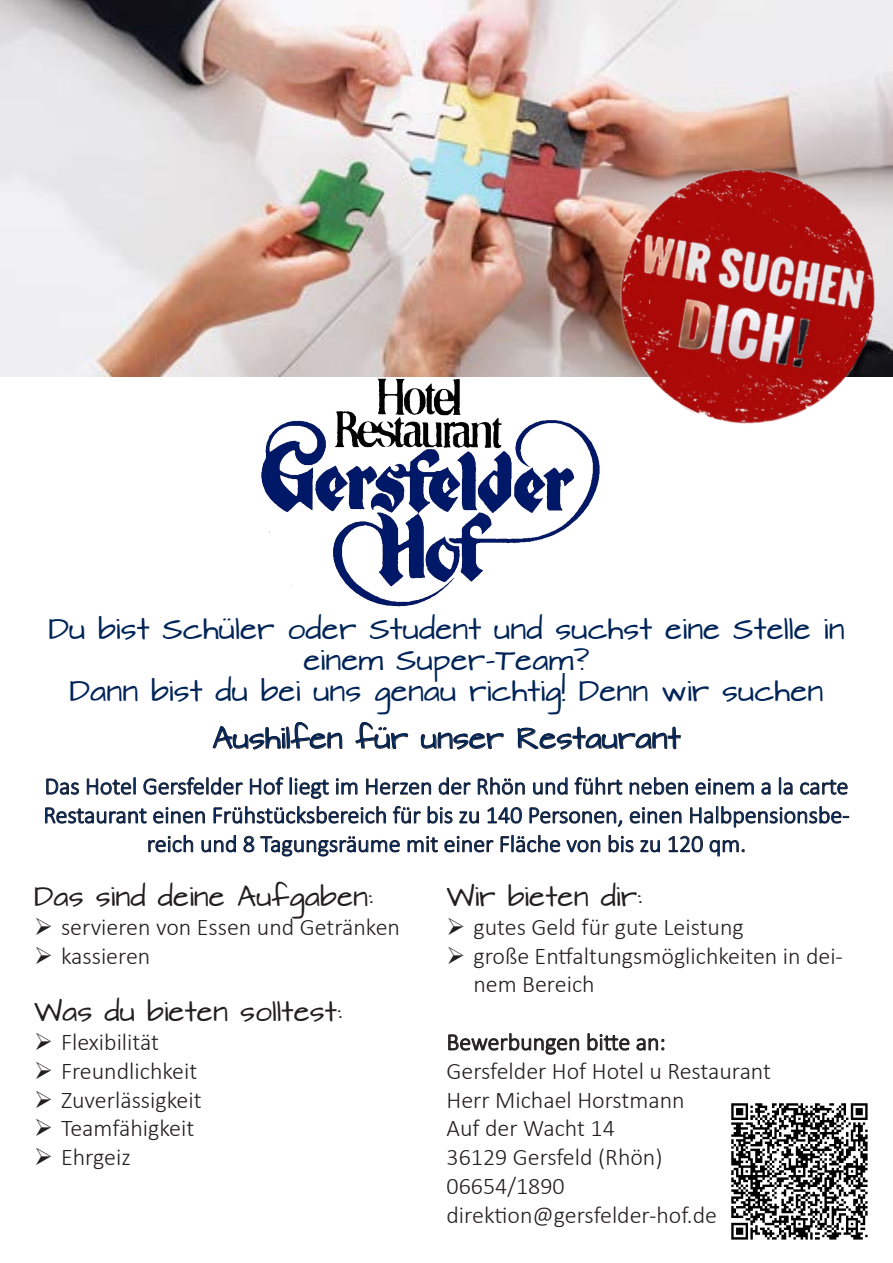
<style>
.page{position:relative;width:893px;height:1263px;background:#fff}
.page>*{position:absolute;margin:0;border:0;box-sizing:border-box;transform-origin:0 0}
.t1{font:25.5px/30.6px "Architects Daughter";color:#002458;text-align:center}
.t2{font:300 24px/28.8px "Calibri";color:#231f20}
.t3{font:300 24px/28.8px "Calibri";color:#002458;text-align:center}
.t4{font:24px "Architects Daughter";color:#231f20}
</style>
<div class="page">
<img style="left:0;top:0;width:893px;height:376px">
<img style="left:576px;top:125px;width:317px;height:299px">
<svg style="left:213px;top:722px;width:129px;height:28px"></svg>
<svg style="left:355px;top:722px;width:53px;height:27px"></svg>
<svg style="left:421px;top:732px;width:83px;height:18px"></svg>
<svg style="left:517px;top:726px;width:164px;height:24px"></svg>
<svg style="left:46px;top:778px;width:33px;height:17px"></svg>
<svg style="left:87px;top:777px;width:49px;height:18px"></svg>
<svg style="left:143px;top:777px;width:100px;height:18px"></svg>
<svg style="left:250px;top:777px;width:79px;height:22px"></svg>
<svg style="left:336px;top:778px;width:22px;height:17px"></svg>
<svg style="left:366px;top:778px;width:65px;height:17px"></svg>
<svg style="left:438px;top:777px;width:33px;height:18px"></svg>
<svg style="left:477px;top:777px;width:48px;height:18px"></svg>
<svg style="left:533px;top:777px;width:35px;height:18px"></svg>
<svg style="left:574px;top:777px;width:49px;height:18px"></svg>
<svg style="left:629px;top:777px;width:59px;height:18px"></svg>
<svg style="left:695px;top:778px;width:59px;height:17px"></svg>
<svg style="left:761px;top:782px;width:10px;height:13px"></svg>
<svg style="left:779px;top:777px;width:14px;height:18px"></svg>
<svg style="left:800px;top:779px;width:48px;height:16px"></svg>
<svg style="left:45px;top:807px;width:102px;height:17px"></svg>
<svg style="left:153px;top:807px;width:52px;height:17px"></svg>
<svg style="left:213px;top:806px;width:173px;height:18px"></svg>
<svg style="left:393px;top:806px;width:28px;height:18px"></svg>
<svg style="left:427px;top:806px;width:26px;height:18px"></svg>
<svg style="left:459px;top:811px;width:20px;height:13px"></svg>
<svg style="left:487px;top:807px;width:35px;height:17px"></svg>
<svg style="left:529px;top:807px;width:93px;height:20px"></svg>
<svg style="left:629px;top:807px;width:53px;height:17px"></svg>
<svg style="left:690px;top:806px;width:159px;height:22px"></svg>
<svg style="left:148px;top:835px;width:45px;height:18px"></svg>
<svg style="left:201px;top:835px;width:35px;height:18px"></svg>
<svg style="left:243px;top:836px;width:157px;height:21px"></svg>
<svg style="left:407px;top:836px;width:31px;height:17px"></svg>
<svg style="left:444px;top:836px;width:50px;height:17px"></svg>
<svg style="left:500px;top:835px;width:60px;height:18px"></svg>
<svg style="left:566px;top:840px;width:35px;height:13px"></svg>
<svg style="left:608px;top:835px;width:26px;height:18px"></svg>
<svg style="left:640px;top:840px;width:20px;height:13px"></svg>
<svg style="left:668px;top:836px;width:35px;height:17px"></svg>
<svg style="left:709px;top:840px;width:36px;height:17px"></svg>
<svg style="left:448px;top:1033px;width:131px;height:21px"></svg>
<svg style="left:588px;top:1033px;width:41px;height:17px"></svg>
<svg style="left:637px;top:1038px;width:27px;height:12px"></svg>
<img style="left:252px;top:376px;width:355px;height:230px">
<img style="left:731px;top:1103px;width:137px;height:137px">
<p class="t1" style="left:48px;top:615px;width:798px">Du bist Schüler oder Student und suchst eine Stelle in einem Super-Team?</p>
<p class="t1" style="left:69px;top:677px;width:755px">Dann bist du bei uns genau richtig! Denn wir suchen</p>
<p class="t1" style="left:212px;top:724px;width:470px">Aushilfen für unser Restaurant</p>
<p class="t3" style="left:43px;top:771px;width:808px">Das Hotel Gersfelder Hof liegt im Herzen der Rhön und führt neben einem a la carte<br>Restaurant einen Frühstücksbereich für bis zu 140 Personen, einen Halbpensionsbe&shy;reich und 8 Tagungsräume mit einer Fläche von bis zu 120 qm.</p>
<p class="t4" style="left:34px;top:883px;width:341px">Das sind deine Aufgaben:</p>
<p class="t2" style="left:61px;top:912px;width:341px">servieren von Essen und Getränken</p>
<p class="t2" style="left:61px;top:941px;width:91px">kassieren</p>
<p class="t4" style="left:34px;top:999px;width:310px">Was du bieten solltest:</p>
<p class="t2" style="left:61px;top:1027px;width:100px">Flexibilität</p>
<p class="t2" style="left:61px;top:1056px;width:138px">Freundlichkeit</p>
<p class="t2" style="left:61px;top:1085px;width:142px">Zuverlässigkeit</p>
<p class="t2" style="left:61px;top:1114px;width:135px">Teamfähigkeit</p>
<p class="t2" style="left:61px;top:1142px;width:71px">Ehrgeiz</p>
<p class="t4" style="left:446px;top:883px;width:197px">Wir bieten dir:</p>
<p class="t2" style="left:473px;top:912px;width:272px">gutes Geld für gute Leistung</p>
<p class="t2" style="left:473px;top:941px;width:371px">große Entfaltungsmöglichkeiten in dei&shy;nem Bereich</p>
<p class="t2" style="left:446px;top:1027px;width:221px">Bewerbungen bitte an:</p>
<p class="t2" style="left:446px;top:1056px;width:326px">Gersfelder Hof Hotel u Restaurant</p>
<p class="t2" style="left:446px;top:1085px;width:240px">Herr Michael Horstmann</p>
<p class="t2" style="left:446px;top:1114px;width:170px">Auf der Wacht 14</p>
<p class="t2" style="left:446px;top:1142px;width:218px">36129 Gersfeld (Rhön)</p>
<p class="t2" style="left:446px;top:1171px;width:120px">06654/1890</p>
<p class="t2" style="left:446px;top:1200px;width:272px">direktion@gersfelder-hof.de</p>
</div>
